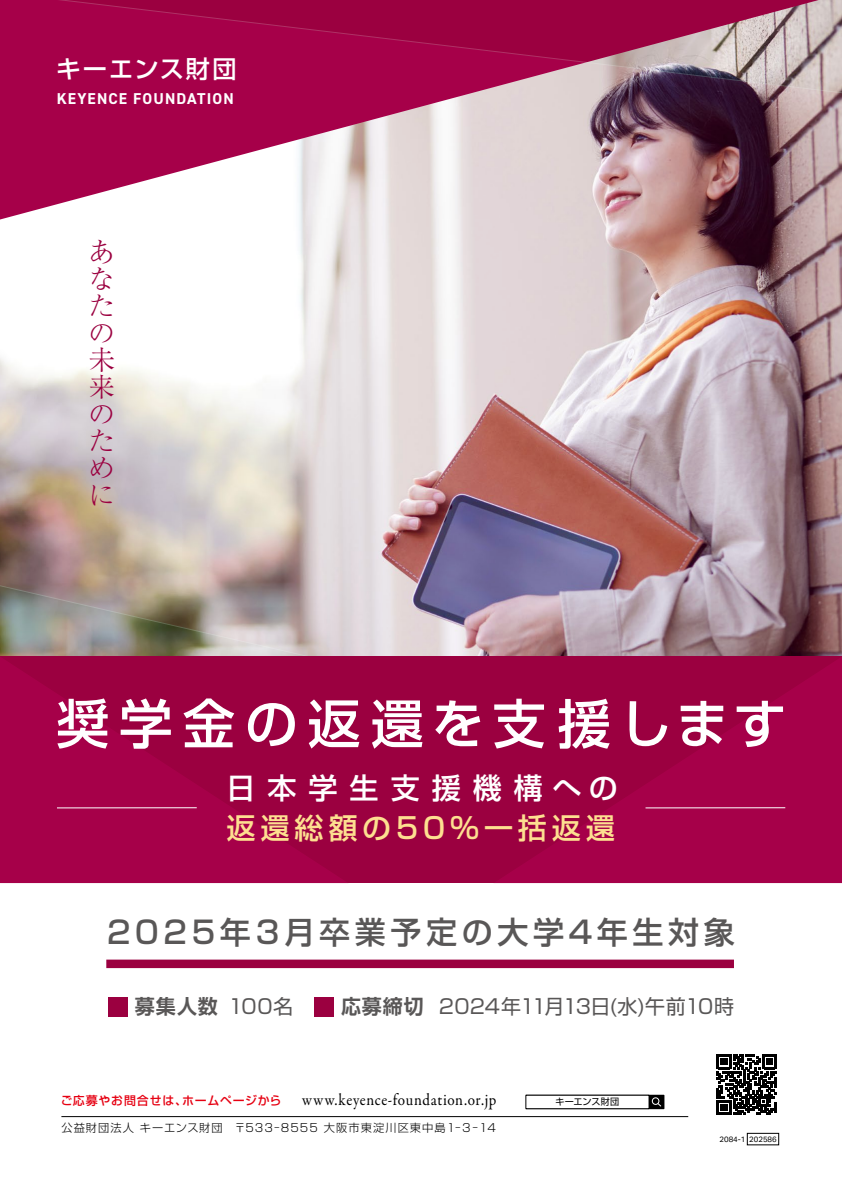
<style>
.page{position:relative;width:842px;height:1191px;background:#fff}
.page>*{position:absolute;margin:0;border:0;box-sizing:border-box;transform-origin:0 0}
.t1{font:500 53px "Shin Go Pro";letter-spacing:.18em;color:#fff}
.t2{font:500 31px "Shin Go Pro";letter-spacing:.15em;color:#595757}
.t3{font:500 29px "Shin Go Pro";letter-spacing:.17em;color:#fddf90}
.t4{font:500 29px "Shin Go Pro";letter-spacing:.415em;color:#fff}
.t5{font:300 27px/27px "Ryumin Pro";color:#9b0040;text-align:justify}
.t6{font:500 24.2px "Shin Go Pro";letter-spacing:.08em;color:#fff}
.t7{font:20px "Shin Go Pro";letter-spacing:-.03em;color:#595757}
.t8{font:700 20px "Shin Go Pro De";color:#595757}
.t9{font:16.8px "Garamond Premr Pro";letter-spacing:.04em;color:#000;scale:.9 1}
.t10{font:700 15.7px "DIN2014";letter-spacing:.07em;color:#fff}
.t11{font:300 11.2px "Shin Go Pro";letter-spacing:.095em;color:#000}
.t12{font:9.1px "Shin Go Pro";letter-spacing:.005em;color:#000}
.t13{font:7.7px "Aktiv Grotesk";color:#000}
.s1{font-family:"Shin Go Pro";font-weight:400}
.s2{font-family:"Shin Go Pro De";font-weight:700}
.s3{font-family:"Shin Go Pro";font-weight:500;font-size:11.9px;color:#e60012}
</style>
<div class="page">
<img style="left:0;top:0;width:842px;height:656px">
<div style="left:0;top:656px;width:842px;height:227px;background:#9b0040"></div>
<svg style="left:649px;top:1096px;width:13px;height:11px"></svg>
<div style="left:525px;top:1094px;width:139px;height:15px;border:1px solid #000"></div>
<hr style="left:61px;top:1116px;width:627px;height:1px;background:#000">
<svg style="left:717px;top:1054px;width:60px;height:60px"></svg>
<div style="left:652px;top:1097px;width:7px;height:7px;border:1px solid #fff;border-radius:50%"></div>
<svg style="left:657px;top:1102px;width:5px;height:5px"></svg>
<div style="left:106px;top:959px;width:628px;height:9px;background:#9b0040"></div>
<div style="left:108px;top:997px;width:20px;height:19px;background:#9b0040"></div>
<div style="left:314px;top:997px;width:20px;height:19px;background:#9b0040"></div>
<div style="left:747px;top:1133px;width:32px;height:12px;border:1px solid #000"></div>
<div style="left:525px;top:1094px;width:124px;height:15px;border:1px solid #000"></div>
<svg style="left:493px;top:651px;width:349px;height:232px"></svg>
<svg style="left:0;top:651px;width:349px;height:232px;fill:#a20049"></svg>
<hr style="left:57px;top:807px;width:140px;height:1px;background:#fff">
<hr style="left:645px;top:807px;width:140px;height:1px;background:#fff">
<h3 class="t6" style="left:56px;top:49px;width:182px">キーエンス財団</h3>
<p class="t10" style="left:57px;top:88px;width:178px">KEYENCE FOUNDATION</p>
<h3 class="t5" style="left:88px;top:236px;width:28px">あなたの未来のために</h3>
<h1 class="t1" style="left:56px;top:680px;width:732px">奨学金の返還を支援します</h1>
<h3 class="t4" style="left:227px;top:763px;width:393px">日本学生支援機構への</h3>
<h3 class="t3" style="left:227px;top:803px;width:390px">返還総額の50%一括返還</h3>
<h2 class="t2" style="left:107px;top:906px;width:629px">2025年3月卒業予定の大学4年生対象</h2>
<p class="t8" style="left:135px;top:990px;width:160px">募集人数 <span class="s1">100名</span></p>
<p class="t7" style="left:341px;top:990px;width:394px"><span class="s2">応募締切</span> 2024年11月13日(水)午前10時</p>
<p class="t9" style="left:61px;top:1089px;width:485px"><span class="s3">ご応募やお問合せは、ホームページから</span> www.keyence-foundation.or.jp</p>
<p class="t11" style="left:61px;top:1118px;width:436px">公益財団法人 キーエンス財団　〒533-8555 大阪市東淀川区東中島1-3-14</p>
<p class="t12" style="left:556px;top:1094px;width:65px">キーエンス財団</p>
<p class="t13" style="left:719px;top:1134px;width:59px">2084-1 202586</p>
</div>
